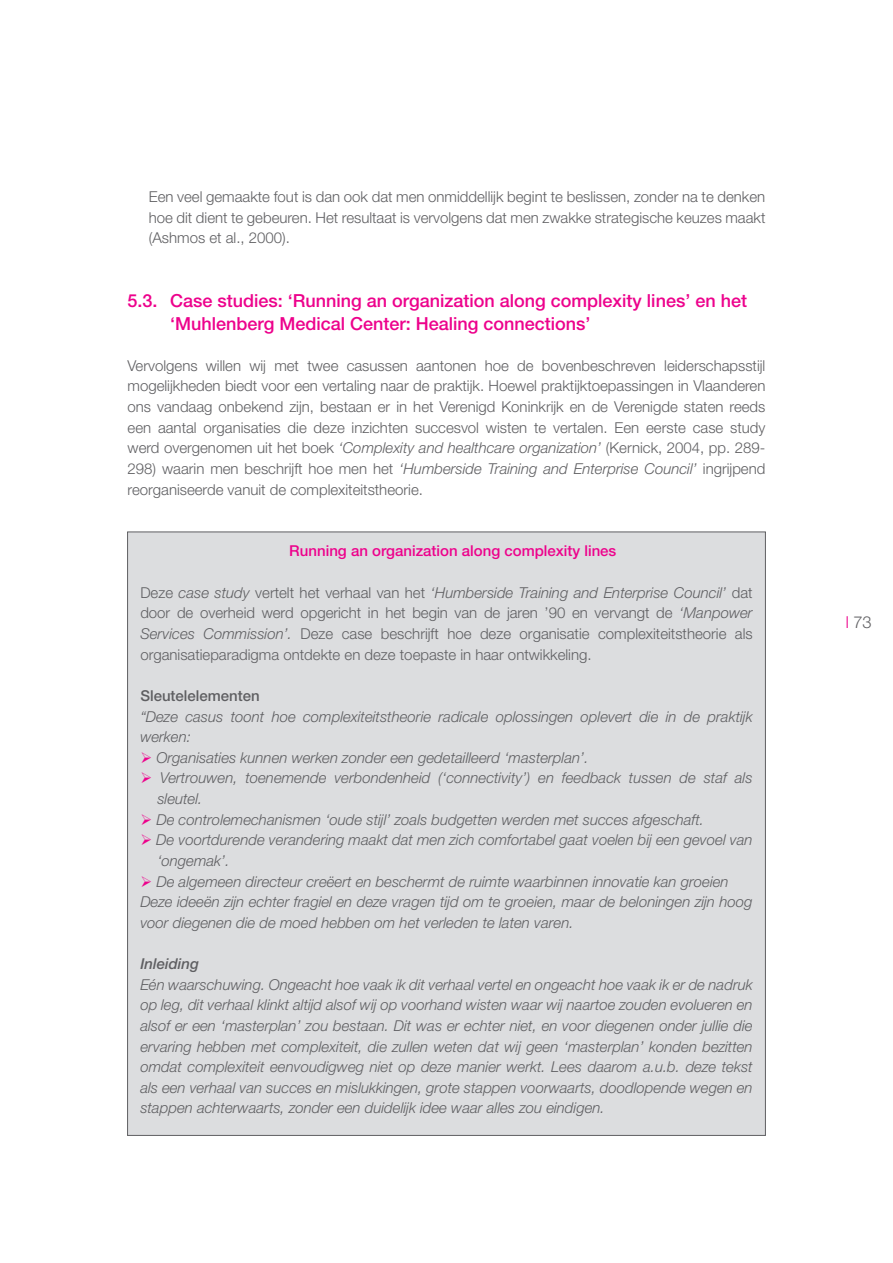
<style>
.page{position:relative;width:893px;height:1263px;background:#fff}
.page>*{position:absolute;margin:0;border:0;box-sizing:border-box;transform-origin:0 0}
.t1{font:500 18px/22.5px "Helvetica Neue LT Std";color:#ed028c}
.t2{font:300 16.5px "Helvetica Neue LT Std";color:#5f5f62}
.t3{font:italic 300 15px/20.7px "Helvetica Neue LT Std";color:#5f5f62}
.t4{font:300 15px/20.7px "Helvetica Neue LT Std";color:#5f5f62;text-align:justify}
.t5{font:500 15px "Helvetica Neue LT Std";color:#ed028c}
.t6{font:500 15px "Helvetica Neue LT Std";color:#5f5f62}
.t7{font:italic 500 15px "Helvetica Neue LT Std";color:#5f5f62}
.s1{font-style:italic}
.s2{color:#ed028c}
</style>
<div class="page">
<div style="left:127px;top:531px;width:639px;height:605px;background:#dcdddf;border:1px solid #5f5f62"></div>
<p class="t4" style="left:149px;top:186px;width:618px">Een veel gemaakte fout is dan ook dat men onmiddellijk begint te beslissen, zonder na te denken hoe dit dient te gebeuren. Het resultaat is vervolgens dat men zwakke strategische keuzes maakt (Ashmos et al., 2000).</p>
<p class="t1" style="left:170px;top:289px;width:578px;text-indent:-43px">5.3. Case studies: ‘Running an organization along complexity lines’ en het ‘Muhlenberg Medical Center: Healing connections’</p>
<p class="t4" style="left:128px;top:355px;width:639px">Vervolgens willen wij met twee casussen aantonen hoe de bovenbeschreven leiderschapsstijl mogelijkheden biedt voor een vertaling naar de praktijk. Hoewel praktijktoepassingen in Vlaanderen ons vandaag onbekend zijn, bestaan er in het Verenigd Koninkrijk en de Verenigde staten reeds een aantal organisaties die deze inzichten succesvol wisten te vertalen. Een eerste case study werd overgenomen uit het boek <span class="s1">‘Complexity and healthcare organization’</span> (Kernick, 2004, pp. 289- 298) waarin men beschrijft hoe men het <span class="s1">‘Humberside Training and Enterprise Council’</span> ingrijpend reorganiseerde vanuit de complexiteitstheorie.</p>
<p class="t5" style="left:289px;top:542px;width:329px">Running an organization along complexity lines</p>
<p class="t4" style="left:140px;top:582px;width:614px">Deze <span class="s1">case study</span> vertelt het verhaal van het <span class="s1">‘Humberside Training and Enterprise Council’</span> dat door de overheid werd opgericht in het begin van de jaren ’90 en vervangt de <span class="s1">‘Manpower Services Commission’.</span> Deze case beschrijft hoe deze organisatie complexiteitstheorie als organisatieparadigma ontdekte en deze toepaste in haar ontwikkeling.</p>
<p class="t6" style="left:140px;top:687px;width:121px">Sleutelelementen</p>
<p class="t3" style="left:140px;top:706px;width:614px">“Deze casus toont hoe complexiteitstheorie radicale oplossingen oplevert die in de praktijk werken:</p>
<p class="t3" style="left:140px;top:747px;width:450px"><span class="s2">➢</span> Organisaties kunnen werken zonder een gedetailleerd ‘masterplan’.</p>
<p class="t3" style="left:157px;top:767px;width:597px;text-indent:-17px"><span class="s2">➢</span> Vertrouwen, toenemende verbondenheid (‘connectivity’) en feedback tussen de staf als sleutel.</p>
<p class="t3" style="left:140px;top:809px;width:565px"><span class="s2">➢</span> De controlemechanismen ‘oude stijl’ zoals budgetten werden met succes afgeschaft.</p>
<p class="t3" style="left:157px;top:829px;width:597px;text-indent:-17px"><span class="s2">➢</span> De voortdurende verandering maakt dat men zich comfortabel gaat voelen bij een gevoel van ‘ongemak’.</p>
<p class="t3" style="left:140px;top:871px;width:614px"><span class="s2">➢</span> De algemeen directeur creëert en beschermt de ruimte waarbinnen innovatie kan groeien<br>Deze ideeën zijn echter fragiel en deze vragen tijd om te groeien, maar de beloningen zijn hoog voor diegenen die de moed hebben om het verleden te laten varen.</p>
<p class="t7" style="left:140px;top:955px;width:60px">Inleiding</p>
<p class="t3" style="left:140px;top:974px;width:614px;text-align:justify">Eén waarschuwing. Ongeacht hoe vaak ik dit verhaal vertel en ongeacht hoe vaak ik er de nadruk op leg, dit verhaal klinkt altijd alsof wij op voorhand wisten waar wij naartoe zouden evolueren en alsof er een ‘masterplan’ zou bestaan. Dit was er echter niet, en voor diegenen onder jullie die ervaring hebben met complexiteit, die zullen weten dat wij geen ‘masterplan’ konden bezitten omdat complexiteit eenvoudigweg niet op deze manier werkt. Lees daarom a.u.b. deze tekst als een verhaal van succes en mislukkingen, grote stappen voorwaarts, doodlopende wegen en stappen achterwaarts, zonder een duidelijk idee waar alles zou eindigen.</p>
<p class="t2" style="left:846px;top:612px;width:27px"><span class="s2">l</span> 73</p>
</div>
